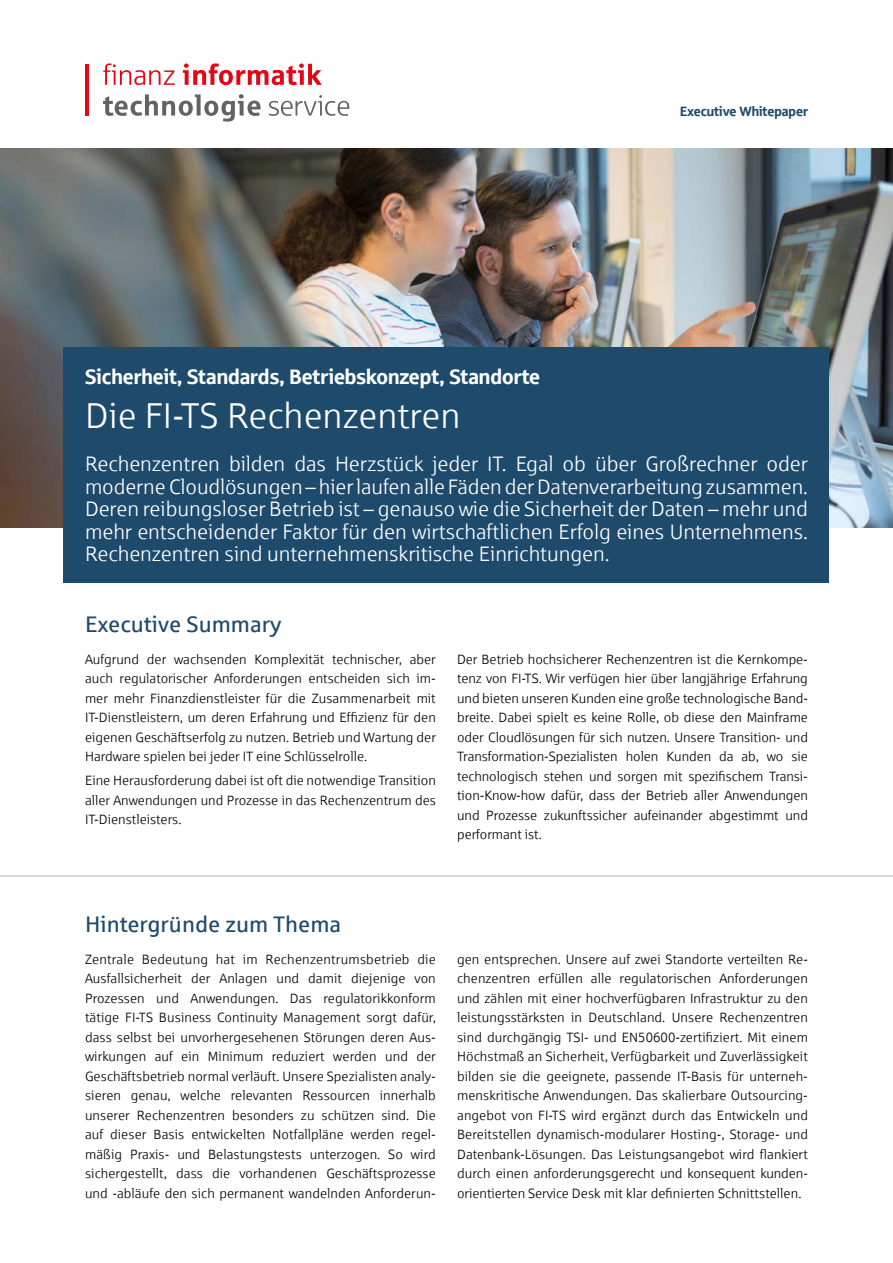
<style>
.page{position:relative;width:893px;height:1263px;background:#fff}
.page>*{position:absolute;margin:0;border:0;box-sizing:border-box;transform-origin:0 0}
.t1{font:36px "Sparkasse Lt";color:#fff}
.t2{font:22.5px "Sparkasse Rg";color:#1e4b6c}
.t3{font:21px/22.5px "Sparkasse Lt";letter-spacing:-.005em;color:#fff;text-align:justify}
.t4{font:21px "Sparkasse Head";color:#fff}
.t5{font:13.5px/19.5px "Sparkasse Lt";color:#000;text-align:justify}
.t6{font:13.5px "Sparkasse Head";color:#1e4b6c}
</style>
<div class="page">
<img style="left:0;top:149px;width:893px;height:378px">
<div style="left:64px;top:347px;width:765px;height:236px;background:#1e4b6c"></div>
<svg style="left:103px;top:94px;width:246px;height:28px"></svg>
<svg style="left:103px;top:63px;width:219px;height:22px"></svg>
<hr style="left:85px;top:64px;width:4px;height:52px;background:#e30613">
<hr style="left:0;top:875px;width:893px;height:2px;background:#dadada">
<p class="t6" style="left:680px;top:102px;width:129px">Executive Whitepaper</p>
<h3 class="t4" style="left:85px;top:364px;width:456px">Sicherheit, Standards, Betriebskonzept, Standorte</h3>
<h1 class="t1" style="left:85px;top:394px;width:377px">Die FI-TS Rechenzentren</h1>
<p class="t3" style="left:85px;top:452px;width:725px">Rechenzentren bilden das Herzstück jeder IT. Egal ob über Großrechner oder moderne Cloudlösungen – hier laufen alle Fäden der Datenverarbeitung zusammen.<br>Deren reibungsloser Betrieb ist – genauso wie die Sicherheit der Daten – mehr und mehr entscheidender Faktor für den wirtschaftlichen Erfolg eines Unternehmens.<br>Rechenzentren sind unternehmenskritische Einrichtungen.</p>
<h2 class="t2" style="left:85px;top:610px;width:198px">Executive Summary</h2>
<p class="t5" style="left:85px;top:649px;width:352px">Aufgrund der wachsenden Komplexität technischer, aber auch regulatorischer Anforderungen entscheiden sich im&shy;mer mehr Finanzdienstleister für die Zusammenarbeit mit IT-Dienstleistern, um deren Erfahrung und Effizienz für den eigenen Geschäftserfolg zu nutzen. Betrieb und Wartung der Hardware spielen bei jeder IT eine Schlüsselrolle.</p>
<p class="t5" style="left:85px;top:770px;width:352px">Eine Herausforderung dabei ist oft die notwendige Transition aller Anwendungen und Prozesse in das Rechenzentrum des IT-Dienstleisters.</p>
<p class="t5" style="left:457px;top:649px;width:352px;text-align:left">Der Betrieb hochsicherer Rechenzentren ist die Kernkompe&shy;tenz von FI-TS. Wir verfügen hier über langjährige Erfahrung und bieten unseren Kunden eine große technologische Band&shy;breite. Dabei spielt es keine Rolle, ob diese den Mainframe oder Cloudlösungen für sich nutzen. Unsere Transition- und Transformation-Spezialisten holen Kunden da ab, wo sie technologisch stehen und sorgen mit spezifischem Transi&shy;tion-Know-how dafür, dass der Betrieb aller Anwendungen und Prozesse zukunftssicher aufeinander abgestimmt und performant ist.</p>
<h2 class="t2" style="left:85px;top:910px;width:258px">Hintergründe zum Thema</h2>
<p class="t5" style="left:85px;top:949px;width:352px;text-align:left">Zentrale Bedeutung hat im Rechenzentrumsbetrieb die Ausfallsicherheit der Anlagen und damit diejenige von Prozessen und Anwendungen. Das regulatorikkonform tätige FI‑TS Business Continuity Management sorgt dafür, dass selbst bei unvorhergesehenen Störungen deren Aus&shy;wirkungen auf ein Minimum reduziert werden und der Geschäftsbetrieb normal verläuft. Unsere Spezialisten analy&shy;sieren genau, welche relevanten Ressourcen innerhalb unserer Rechenzentren besonders zu schützen sind. Die auf dieser Basis entwickelten Notfallpläne werden regel&shy;mäßig Praxis- und Belastungstests unterzogen. So wird sichergestellt, dass die vorhandenen Geschäftsprozesse und -abläufe den sich permanent wandelnden Anforderun-</p>
<p class="t5" style="left:457px;top:949px;width:352px">gen entsprechen. Unsere auf zwei Standorte verteilten Re&shy;chenzentren erfüllen alle regulatorischen Anforderungen und zählen mit einer hochverfügbaren Infrastruktur zu den leistungsstärksten in Deutschland. Unsere Rechenzentren sind durchgängig TSI- und EN50600-zertifiziert. Mit einem Höchstmaß an Sicherheit, Verfügbarkeit und Zuverlässigkeit bilden sie die geeignete, passende IT-Basis für unterneh&shy;menskritische Anwendungen. Das skalierbare Outsourcing&shy;angebot von FI-TS wird ergänzt durch das Entwickeln und Bereitstellen dynamisch-modularer Hosting-, Storage- und Datenbank-Lösungen. Das Leistungsangebot wird flankiert durch einen anforderungsgerecht und konsequent kunden&shy;orientierten Service Desk mit klar definierten Schnittstellen.</p>
</div>
